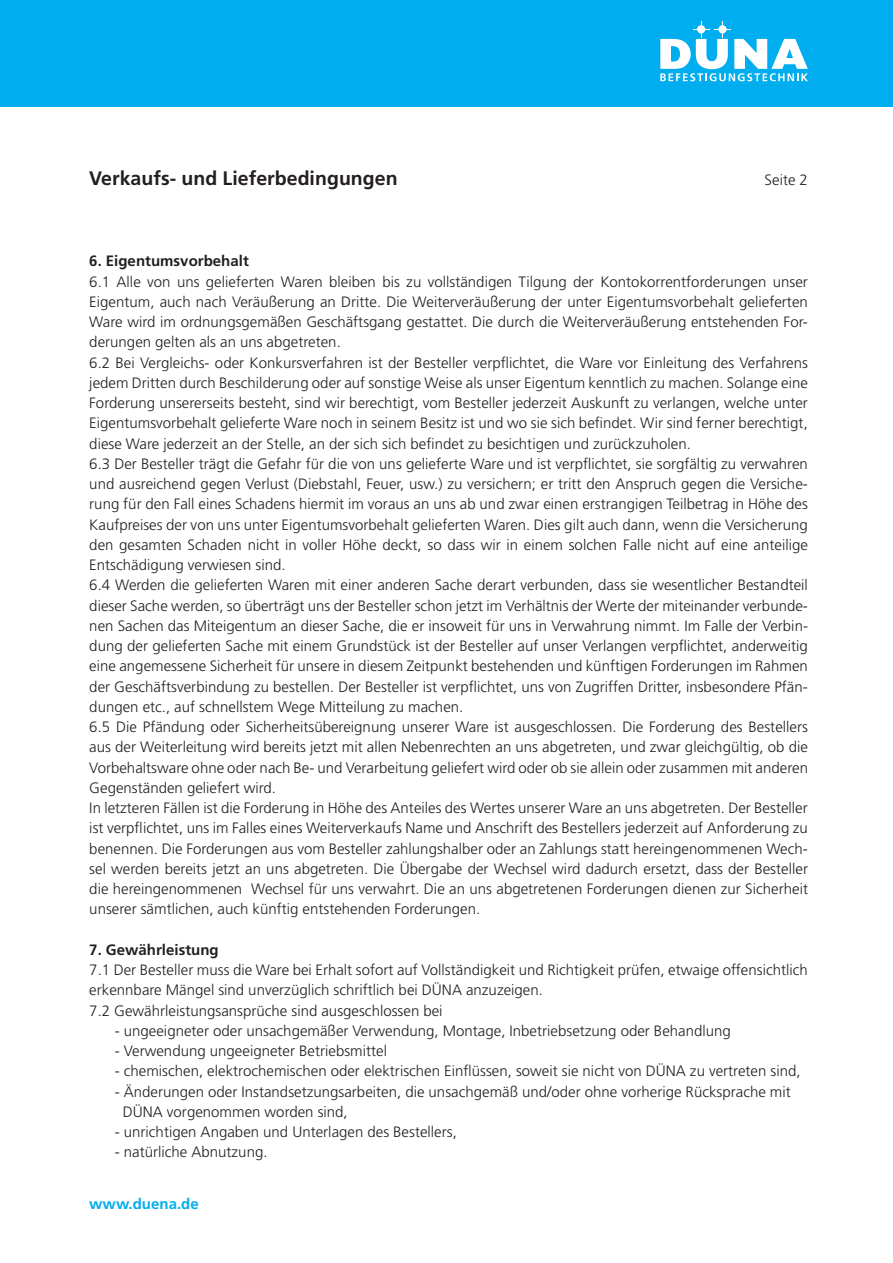
<style>
.page{position:relative;width:893px;height:1263px;background:#fff}
.page>*{position:absolute;margin:0;border:0;box-sizing:border-box;transform-origin:0 0}
.t1{font:700 19.5px "Frutiger";color:#231f20}
.t2{font:300 15px/20.2px "Frutiger";color:#231f20}
.t3{font:700 15px "Frutiger";color:#231f20}
.t4{font:700 15px "Frutiger";color:#00aeef}
</style>
<div class="page">
<div style="left:0;top:0;width:893px;height:106px;background:#00aeef"></div>
<svg style="left:660px;top:21px;width:148px;height:60px"></svg>
<h1 class="t1" style="left:89px;top:167px;width:310px">Verkaufs- und Lieferbedingungen</h1>
<p class="t2" style="left:765px;top:170px;width:45px">Seite 2</p>
<p class="t3" style="left:89px;top:252px;width:161px">6. Eigentumsvorbehalt</p>
<p class="t2" style="left:89px;top:271px;width:720px">6.1 Alle von uns gelieferten Waren bleiben bis zu vollständigen Tilgung der Kontokorrentforderungen unser Eigentum, auch nach Veräußerung an Dritte. Die Weiterveräußerung der unter Eigentumsvorbehalt gelieferten Ware wird im ordnungsgemäßen Geschäftsgang gestattet. Die durch die Weiterveräußerung entstehenden For&shy;derungen gelten als an uns abgetreten.<br>6.2 Bei Vergleichs- oder Konkursverfahren ist der Besteller verpflichtet, die Ware vor Einleitung des Verfahrens jedem Dritten durch Beschilderung oder auf sonstige Weise als unser Eigentum kenntlich zu machen. Solange eine Forderung unsererseits besteht, sind wir berechtigt, vom Besteller jederzeit Auskunft zu verlangen, welche unter Eigentumsvorbehalt gelieferte Ware noch in seinem Besitz ist und wo sie sich befindet. Wir sind ferner berechtigt, diese Ware jederzeit an der Stelle, an der sich sich befindet zu besichtigen und zurückzuholen.<br>6.3 Der Besteller trägt die Gefahr für die von uns gelieferte Ware und ist verpflichtet, sie sorgfältig zu verwahren und ausreichend gegen Verlust (Diebstahl, Feuer, usw.) zu versichern; er tritt den Anspruch gegen die Versiche&shy;rung für den Fall eines Schadens hiermit im voraus an uns ab und zwar einen erstrangigen Teilbetrag in Höhe des Kaufpreises der von uns unter Eigentumsvorbehalt gelieferten Waren. Dies gilt auch dann, wenn die Versicherung den gesamten Schaden nicht in voller Höhe deckt, so dass wir in einem solchen Falle nicht auf eine anteilige Entschädigung verwiesen sind.<br>6.4 Werden die gelieferten Waren mit einer anderen Sache derart verbunden, dass sie wesentlicher Bestandteil dieser Sache werden, so überträgt uns der Besteller schon jetzt im Verhältnis der Werte der miteinander verbunde&shy;nen Sachen das Miteigentum an dieser Sache, die er insoweit für uns in Verwahrung nimmt. Im Falle der Verbin&shy;dung der gelieferten Sache mit einem Grundstück ist der Besteller auf unser Verlangen verpflichtet, anderweitig eine angemessene Sicherheit für unsere in diesem Zeitpunkt bestehenden und künftigen Forderungen im Rahmen der Geschäftsverbindung zu bestellen. Der Besteller ist verpflichtet, uns von Zugriffen Dritter, insbesondere Pfän&shy;dungen etc., auf schnellstem Wege Mitteilung zu machen.<br>6.5 Die Pfändung oder Sicherheitsübereignung unserer Ware ist ausgeschlossen. Die Forderung des Bestellers aus der Weiterleitung wird bereits jetzt mit allen Nebenrechten an uns abgetreten, und zwar gleichgültig, ob die Vorbehaltsware ohne oder nach Be- und Verarbeitung geliefert wird oder ob sie allein oder zusammen mit anderen Gegenständen geliefert wird.<br>In letzteren Fällen ist die Forderung in Höhe des Anteiles des Wertes unserer Ware an uns abgetreten. Der Besteller ist verpflichtet, uns im Falles eines Weiterverkaufs Name und Anschrift des Bestellers jederzeit auf Anforderung zu benennen. Die Forderungen aus vom Besteller zahlungshalber oder an Zahlungs statt hereingenommenen Wech&shy;sel werden bereits jetzt an uns abgetreten. Die Übergabe der Wechsel wird dadurch ersetzt, dass der Besteller die hereingenommenen Wechsel für uns verwahrt. Die an uns abgetretenen Forderungen dienen zur Sicherheit unserer sämtlichen, auch künftig entstehenden Forderungen.</p>
<p class="t3" style="left:89px;top:941px;width:131px">7. Gewährleistung</p>
<p class="t2" style="left:89px;top:960px;width:720px">7.1 Der Besteller muss die Ware bei Erhalt sofort auf Vollständigkeit und Richtigkeit prüfen, etwaige offensichtlich erkennbare Mängel sind unverzüglich schriftlich bei DÜNA anzuzeigen.<br>7.2 Gewährleistungsansprüche sind ausgeschlossen bei</p>
<p class="t2" style="left:115px;top:1020px;width:618px">- ungeeigneter oder unsachgemäßer Verwendung, Montage, Inbetriebsetzung oder Behandlung</p>
<p class="t2" style="left:115px;top:1041px;width:274px">- Verwendung ungeeigneter Betriebsmittel</p>
<p class="t2" style="left:115px;top:1061px;width:687px">- chemischen, elektrochemischen oder elektrischen Einflüssen, soweit sie nicht von DÜNA zu vertreten sind,</p>
<p class="t2" style="left:123px;top:1081px;width:670px;text-indent:-8px">- Änderungen oder Instandsetzungsarbeiten, die unsachgemäß und/oder ohne vorherige Rücksprache mit<br>DÜNA vorgenommen worden sind,</p>
<p class="t2" style="left:115px;top:1122px;width:344px">- unrichtigen Angaben und Unterlagen des Bestellers,</p>
<p class="t2" style="left:115px;top:1142px;width:154px">- natürliche Abnutzung.</p>
<p class="t4" style="left:89px;top:1195px;width:111px">www.duena.de</p>
</div>
